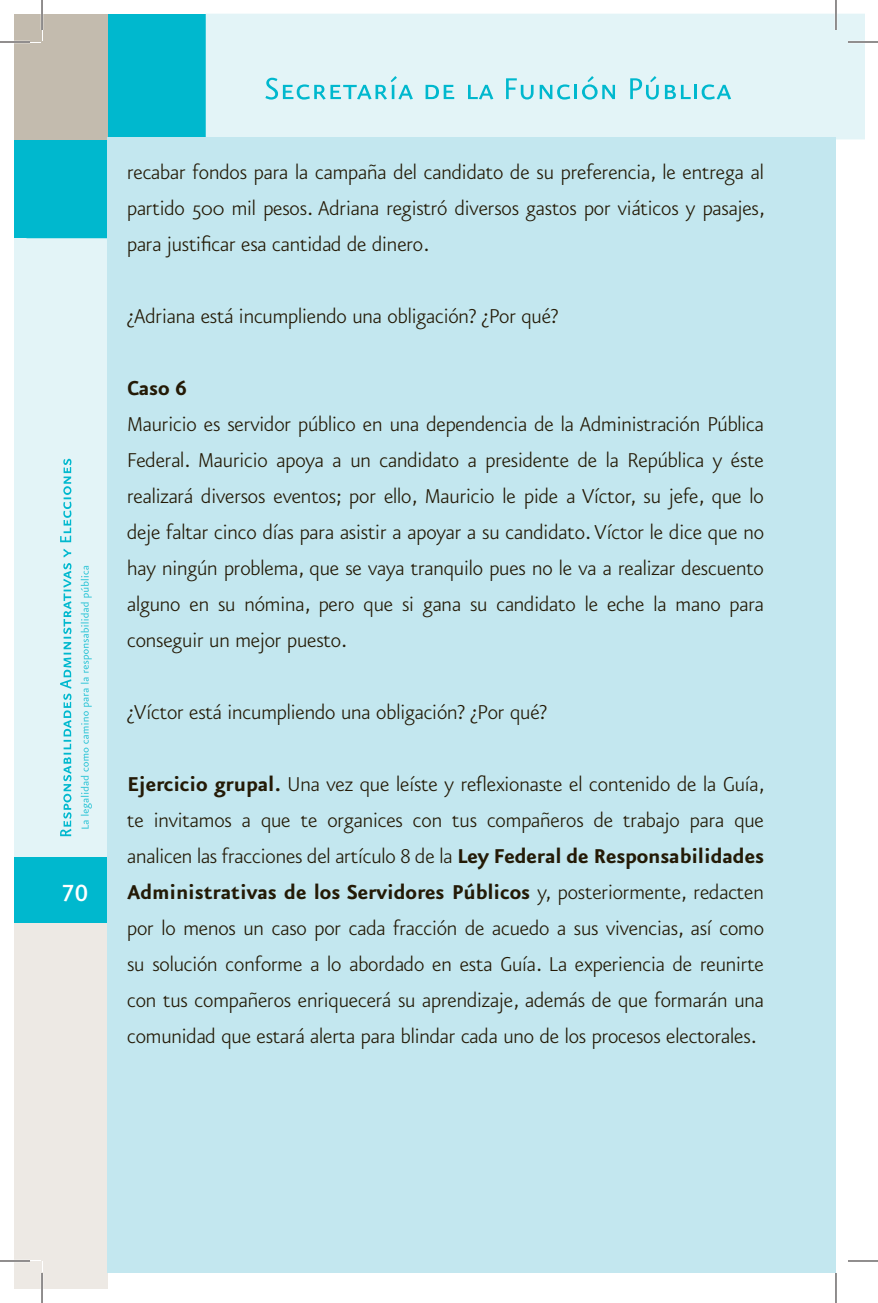
<style>
.page{position:relative;width:878px;height:1303px;background:#fff}
.page>*{position:absolute;margin:0;border:0;box-sizing:border-box;transform-origin:0 0}
.t1{font:28px "Eureka Sans Medium Caps";color:#fff}
.t2{font:300 24px/36px "Eureka Sans";letter-spacing:-.005em;color:#241a06;text-align:justify}
.t3{font:700 24px "Eureka Sans";color:#241a06}
.s1{font-weight:700}
</style>
<div class="page">
<div style="left:14px;top:139px;width:94px;height:99px;background:#00b8ce"></div>
<div style="left:14px;top:238px;width:93px;height:619px;background:#e3f4f7"></div>
<div style="left:14px;top:923px;width:94px;height:366px;background:#ede9e4"></div>
<div style="left:108px;top:14px;width:98px;height:125px;background:#00b8ce"></div>
<div style="left:14px;top:14px;width:94px;height:125px;background:#c3bbae"></div>
<div style="left:206px;top:14px;width:630px;height:123px;background:#e3f4f7"></div>
<div style="left:14px;top:857px;width:94px;height:66px;background:#00b8ce"></div>
<svg style="left:26px;top:30px;width:17px;height:13px"></svg>
<svg style="left:60px;top:459px;width:12px;height:377px;background:#a5e3eb"></svg>
<svg style="left:81px;top:566px;width:11px;height:263px;background:#c2ebf0"></svg>
<svg style="left:265px;top:76px;width:148px;height:24px;background:#afe6ed"></svg>
<svg style="left:425px;top:85px;width:29px;height:14px"></svg>
<svg style="left:468px;top:85px;width:25px;height:14px"></svg>
<svg style="left:506px;top:78px;width:27px;height:22px"></svg>
<svg style="left:540px;top:84px;width:30px;height:16px"></svg>
<hr style="left:574px;top:85px;width:3px;height:14px;background:#00b8ce">
<svg style="left:582px;top:76px;width:33px;height:24px"></svg>
<svg style="left:630px;top:76px;width:29px;height:24px"></svg>
<svg style="left:665px;top:85px;width:25px;height:14px"></svg>
<hr style="left:694px;top:85px;width:3px;height:14px;background:#00b8ce">
<svg style="left:701px;top:84px;width:30px;height:16px"></svg>
<div style="left:836px;top:14px;width:28px;height:125px;background:#e3f4f7"></div>
<div style="left:107px;top:137px;width:729px;height:1136px;background:#c3e7ef"></div>
<hr style="left:0;top:41px;width:30px;height:2px;background:#fff">
<hr style="left:848px;top:41px;width:30px;height:2px;background:#fff">
<hr style="left:0;top:1260px;width:30px;height:2px;background:#fff">
<hr style="left:41px;top:0;width:2px;height:30px;background:#fff">
<hr style="left:41px;top:1273px;width:2px;height:30px;background:#fff">
<hr style="left:834px;top:0;width:3px;height:30px;background:#fff">
<hr style="left:0;top:42px;width:30px;height:1px;background:#241f1f">
<hr style="left:848px;top:42px;width:30px;height:1px;background:#241f1f">
<hr style="left:0;top:1261px;width:30px;height:1px;background:#241f1f">
<hr style="left:848px;top:1261px;width:30px;height:1px;background:#241f1f">
<hr style="left:42px;top:0;width:1px;height:30px;background:#241f1f">
<hr style="left:42px;top:1273px;width:1px;height:30px;background:#241f1f">
<hr style="left:835px;top:0;width:1px;height:30px;background:#241f1f">
<hr style="left:835px;top:1273px;width:1px;height:30px;background:#241f1f">
<p class="t1" style="left:61px;top:879px;width:28px">70</p>
<p class="t2" style="left:127px;top:154px;width:639px">recabar fondos para la campaña del candidato de su preferencia, le entrega al partido 500 mil pesos. Adriana registró diversos gastos por viáticos y pasajes, para justificar esa cantidad de dinero.</p>
<p class="t2" style="left:127px;top:298px;width:433px">¿Adriana está incumpliendo una obligación? ¿Por qué?</p>
<p class="t3" style="left:127px;top:376px;width:61px">Caso 6</p>
<p class="t2" style="left:127px;top:406px;width:638px">Mauricio es servidor público en una dependencia de la Administración Pública Federal. Mauricio apoya a un candidato a presidente de la República y éste realizará diversos eventos; por ello, Mauricio le pide a Víctor, su jefe, que lo deje faltar cinco días para asistir a apoyar a su candidato. Víctor le dice que no hay ningún problema, que se vaya tranquilo pues no le va a realizar descuento alguno en su nómina, pero que si gana su candidato le eche la mano para conseguir un mejor puesto.</p>
<p class="t2" style="left:127px;top:694px;width:421px">¿Víctor está incumpliendo una obligación? ¿Por qué?</p>
<p class="t2" style="left:127px;top:766px;width:639px"><span class="s1">Ejercicio grupal.</span> Una vez que leíste y reflexionaste el contenido de la Guía, te invitamos a que te organices con tus compañeros de trabajo para que analicen las fracciones del artículo 8 de la <span class="s1">Ley Federal de Responsabilidades Administrativas de los Servidores Públicos</span> y, posteriormente, redacten por lo menos un caso por cada fracción de acuedo a sus vivencias, así como su solución conforme a lo abordado en esta Guía. La experiencia de reunirte con tus compañeros enriquecerá su aprendizaje, además de que formarán una comunidad que estará alerta para blindar cada uno de los procesos electorales.</p>
</div>
